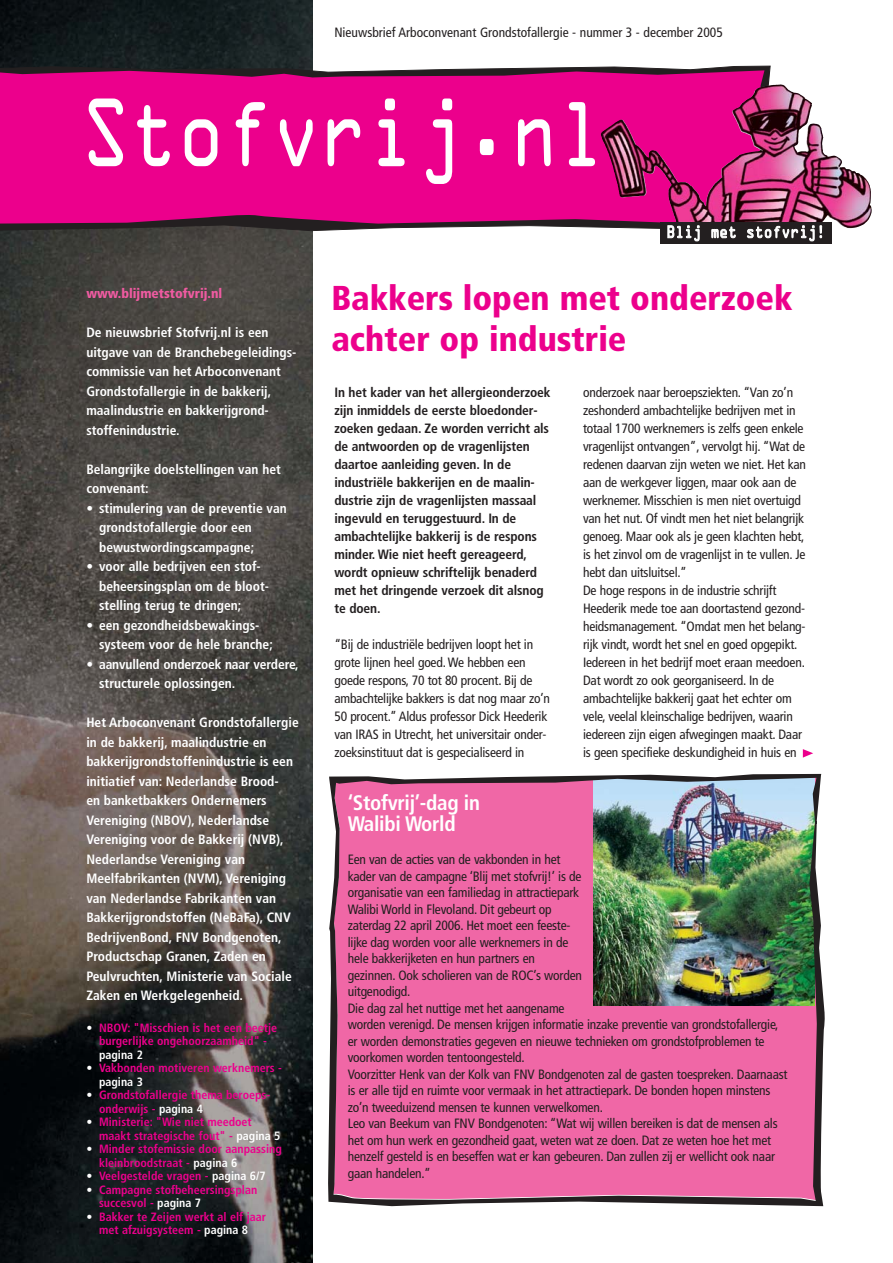
<style>
.page{position:relative;width:893px;height:1263px;background:#fff}
.page>*{position:absolute;margin:0;border:0;box-sizing:border-box;transform-origin:0 0}
.t1{font:87px "OCRA";letter-spacing:-.035em;color:#fff;scale:.8 1}
.t2{font:900 condensed 34.5px/40.5px "Frutiger";color:#ec008c}
.t3{font:700 condensed 21px/21px "Frutiger";letter-spacing:-.015em;color:#fff}
.t4{font:condensed 13.5px/18px "Frutiger";letter-spacing:-.015em;color:#231f20}
.t5{font:700 condensed 13.5px/19.5px "Frutiger";color:#fff}
.t6{font:700 condensed 13.5px/18px "Frutiger";letter-spacing:-.01em;color:#231f20}
.t7{font:900 condensed 13.5px "Frutiger";color:#ef5ba1}
.t8{font:700 condensed 12px/13.5px "Frutiger";color:#ec008c}
.t9{font:700 condensed 12px "Frutiger";color:#fff}
.s1{color:#fff}
</style>
<div class="page">
<img style="left:0;top:1px;width:313px;height:1262px">
<svg style="left:0;top:66px;width:771px;height:165px"></svg>
<svg style="left:0;top:70px;width:764px;height:156px;background:#db0483"></svg>
<img style="left:780px;top:84px;width:61px;height:76px">
<div style="left:660px;top:222px;width:172px;height:22px;background:#231f20"></div>
<svg style="left:667px;top:225px;width:33px;height:17px"></svg>
<svg style="left:711px;top:190px;width:25px;height:49px"></svg>
<svg style="left:747px;top:202px;width:75px;height:40px"></svg>
<img style="left:328px;top:774px;width:497px;height:432px">
<svg style="left:803px;top:749px;width:10px;height:9px"></svg>
<p class="t4" style="left:334px;top:24px;width:390px">Nieuwsbrief Arboconvenant Grondstofallergie - nummer 3 - december 2005</p>
<h1 class="t1" style="left:81px;top:103px;width:659px">Stofvrij.nl</h1>
<p class="t7" style="left:86px;top:288px;width:138px">www.blijmetstofvrij.nl</p>
<p class="t5" style="left:86px;top:324px;width:212px">De nieuwsbrief Stofvrij.nl is een uitgave van de Branchebegeleidings&shy;commissie van het Arboconvenant<br>Grondstofallergie in de bakkerij, maalindustrie en bakkerijgrond&shy;stoffenindustrie.</p>
<p class="t5" style="left:86px;top:461px;width:196px">Belangrijke doelstellingen van het convenant:</p>
<p class="t5" style="left:99px;top:500px;width:189px;text-indent:-13px">• stimulering van de preventie van grondstofallergie door een bewustwordingscampagne;</p>
<p class="t5" style="left:99px;top:558px;width:171px;text-indent:-13px">• voor alle bedrijven een stof&shy;beheersingsplan om de bloot&shy;stelling terug te dringen;</p>
<p class="t5" style="left:99px;top:617px;width:175px;text-indent:-13px">• een gezondheidsbewakings&shy;systeem voor de hele branche;</p>
<p class="t5" style="left:99px;top:656px;width:201px;text-indent:-13px">• aanvullend onderzoek naar verdere, structurele oplossingen.</p>
<p class="t5" style="left:86px;top:714px;width:214px">Het Arboconvenant Grondstofallergie in de bakkerij, maalindustrie en bakkerijgrondstoffenindustrie is een initiatief van: Nederlandse Brood-<br>en banketbakkers Ondernemers Vereniging (NBOV), Nederlandse Vereniging voor de Bakkerij (NVB), Nederlandse Vereniging van Meelfabrikanten (NVM), Vereniging van Nederlandse Fabrikanten van Bakkerijgrondstoffen (NeBaFa), CNV BedrijvenBond, FNV Bondgenoten, Productschap Granen, Zaden en Peulvruchten, Ministerie van Sociale Zaken en Werkgelegenheid.</p>
<p class="t8" style="left:86px;top:1022px;width:192px;text-align:center"><span class="s1">•</span> NBOV: "Misschien is het een beetje burgerlijke ongehoorzaamheid" -</p>
<p class="t9" style="left:99px;top:1050px;width:45px">pagina 2</p>
<p class="t8" style="left:99px;top:1062px;width:184px;text-indent:-13px"><span class="s1">•</span> Vakbonden motiveren werknemers - <span class="s1">pagina 3</span></p>
<p class="t8" style="left:99px;top:1089px;width:173px;text-indent:-13px"><span class="s1">•</span> Grondstofallergie thema beroeps&shy;onderwijs - <span class="s1">pagina 4</span></p>
<p class="t8" style="left:99px;top:1116px;width:183px;text-indent:-13px"><span class="s1">•</span> Ministerie: "Wie niet meedoet maakt strategische fout" - <span class="s1">pagina 5</span></p>
<p class="t8" style="left:99px;top:1143px;width:184px;text-indent:-13px"><span class="s1">•</span> Minder stofemissie door aanpassing kleinbroodstraat - <span class="s1">pagina 6</span></p>
<p class="t8" style="left:86px;top:1170px;width:181px"><span class="s1">•</span> Veelgestelde vragen - <span class="s1">pagina 6/7</span></p>
<p class="t8" style="left:99px;top:1184px;width:160px;text-indent:-13px"><span class="s1">•</span> Campagne stofbeheersingsplan succesvol - <span class="s1">pagina 7</span></p>
<p class="t8" style="left:86px;top:1211px;width:181px;text-align:center"><span class="s1">•</span> Bakker te Zeijen werkt al elf jaar met afzuigsysteem - <span class="s1">pagina 8</span></p>
<h2 class="t2" style="left:331px;top:281px;width:463px">Bakkers lopen met onderzoek achter op industrie</h2>
<p class="t6" style="left:334px;top:384px;width:218px">In het kader van het allergieonderzoek zijn inmiddels de eerste bloedonder&shy;zoeken gedaan. Ze worden verricht als de antwoorden op de vragenlijsten daartoe aanleiding geven. In de industriële bakkerijen en de maalin&shy;dustrie zijn de vragenlijsten massaal ingevuld en teruggestuurd. In de ambachtelijke bakkerij is de respons minder. Wie niet heeft gereageerd, wordt opnieuw schriftelijk benaderd met het dringende verzoek dit alsnog te doen.</p>
<p class="t4" style="left:334px;top:636px;width:217px">“Bij de industriële bedrijven loopt het in grote lijnen heel goed. We hebben een goede respons, 70 tot 80 procent. Bij de ambachtelijke bakkers is dat nog maar zo’n 50 procent.” Aldus professor Dick Heederik van IRAS in Utrecht, het universitair onder&shy;zoeksinstituut dat is gespecialiseerd in</p>
<p class="t4" style="left:583px;top:384px;width:224px">onderzoek naar beroepsziekten. “Van zo’n zeshonderd ambachtelijke bedrijven met in totaal 1700 werknemers is zelfs geen enkele vragenlijst ontvangen”, vervolgt hij. “Wat de redenen daarvan zijn weten we niet. Het kan aan de werkgever liggen, maar ook aan de werknemer. Misschien is men niet overtuigd van het nut. Of vindt men het niet belangrijk genoeg. Maar ook als je geen klachten hebt, is het zinvol om de vragenlijst in te vullen. Je hebt dan uitsluitsel.”<br>De hoge respons in de industrie schrijft Heederik mede toe aan doortastend gezond&shy;heidsmanagement. “Omdat men het belang&shy;rijk vindt, wordt het snel en goed opgepikt.<br>Iedereen in het bedrijf moet eraan meedoen.<br>Dat wordt zo ook georganiseerd. In de ambachtelijke bakkerij gaat het echter om vele, veelal kleinschalige bedrijven, waarin iedereen zijn eigen afwegingen maakt. Daar is geen specifieke deskundigheid in huis en</p>
<h3 class="t3" style="left:348px;top:794px;width:134px">‘Stofvrij’-dag in<br>Walibi World</h3>
<p class="t4" style="left:348px;top:852px;width:441px;line-height:16.5px">Een van de acties van de vakbonden in het<br>kader van de campagne ‘Blij met stofvrij!’ is de<br>organisatie van een familiedag in attractiepark<br>Walibi World in Flevoland. Dit gebeurt op<br>zaterdag 22 april 2006. Het moet een feeste-<br>lijke dag worden voor alle werknemers in de<br>hele bakkerijketen en hun partners en<br>gezinnen. Ook scholieren van de ROC’s worden<br>uitgenodigd.<br>Die dag zal het nuttige met het aangename<br>worden verenigd. De mensen krijgen informatie inzake preventie van grondstofallergie, er worden demonstraties gegeven en nieuwe technieken om grondstofproblemen te voorkomen worden tentoongesteld.<br>Voorzitter Henk van der Kolk van FNV Bondgenoten zal de gasten toespreken. Daarnaast is er alle tijd en ruimte voor vermaak in het attractiepark. De bonden hopen minstens zo’n tweeduizend mensen te kunnen verwelkomen.<br>Leo van Beekum van FNV Bondgenoten: “Wat wij willen bereiken is dat de mensen als het om hun werk en gezondheid gaat, weten wat ze doen. Dat ze weten hoe het met henzelf gesteld is en beseffen wat er kan gebeuren. Dan zullen zij er wellicht ook naar gaan handelen.”</p>
</div>
